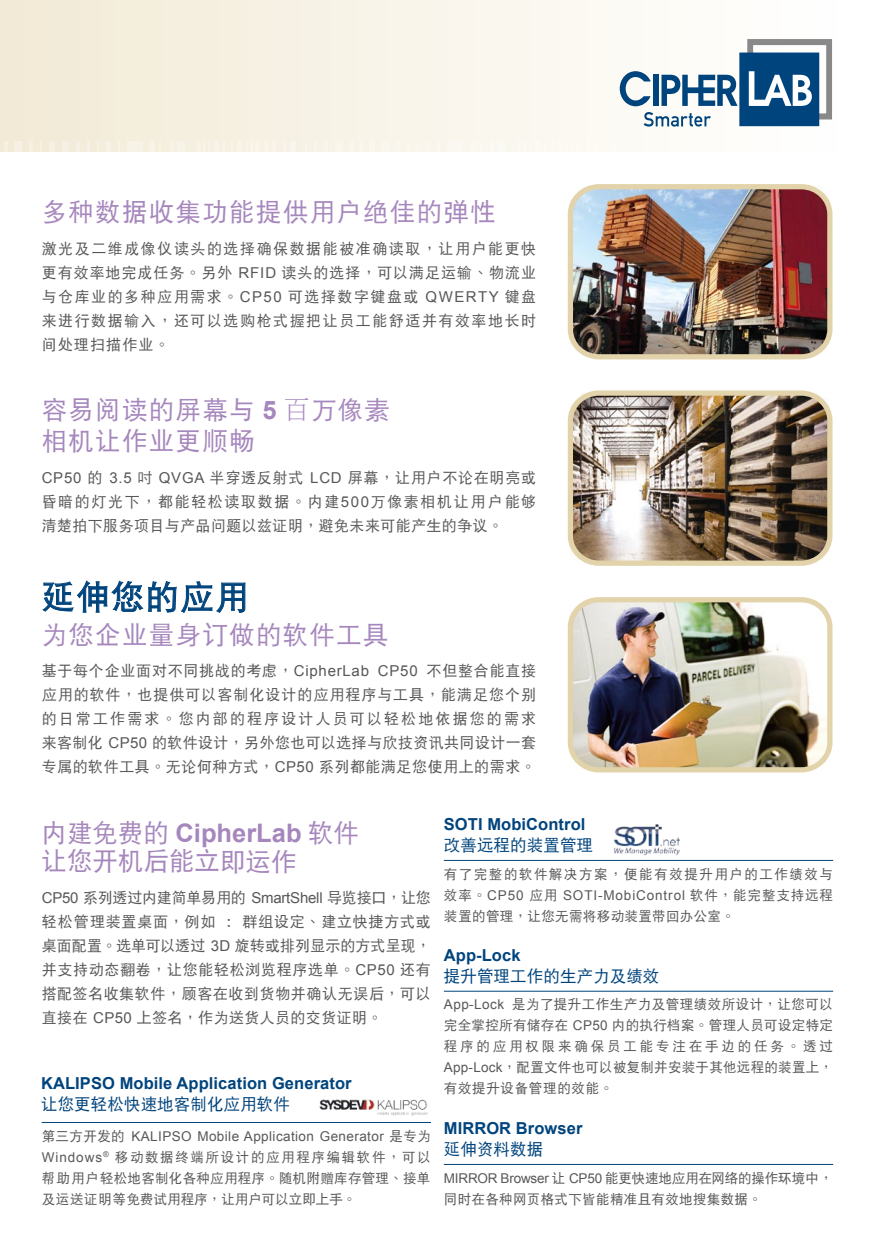
<style>
.page{position:relative;width:872px;height:1246px;background:#fff}
.page>*{position:absolute;margin:0;border:0;box-sizing:border-box;transform-origin:0 0}
.t1{font:33px "DF Hei GB5 Std W5";letter-spacing:.05em;color:#00447d}
.t2{font:25.5px/31.5px "DF Hei GB5 Std W5";letter-spacing:.05em;color:#a687bd}
.t3{font:25.5px/28.3px "DF Hei GB5 Std W5";color:#a687bd}
.t4{font:700 16.5px/21px "Arial";letter-spacing:.005em;color:#00447d}
.t5{font:16.5px/21px "DF Hei GB5 Std W5";letter-spacing:.005em;color:#00447d}
.t6{font:15px/24px "DF Hei GB5 Std W5";letter-spacing:.035em;color:#595757;text-align:justify}
.t7{font:13.5px/21px "DF Hei GB5 Std W5";letter-spacing:.025em;color:#595757;text-align:justify}
.s1{font-family:"Arial"}
.s2{font-family:"Arial";font-weight:700}
.s3{font-family:"Adobe Ming Std";font-weight:300}
.s4{font-family:"DF Hei GB5 Std W5";font-weight:400}
</style>
<div class="page">
<img style="left:574px;top:190px;width:252px;height:163px">
<img style="left:574px;top:396px;width:252px;height:164px">
<img style="left:574px;top:603px;width:252px;height:163px">
<div style="left:0;top:0;width:872px;height:152px;background:linear-gradient(to right,#f2ead6,#fff)"></div>
<div style="left:127px;top:141px;width:15px;height:11px;background:#f7f3e6"></div>
<svg style="left:170px;top:141px;width:3px;height:11px"></svg>
<svg style="left:223px;top:141px;width:2px;height:11px"></svg>
<div style="left:214px;top:141px;width:5px;height:11px;background:#f7f3e9"></div>
<div style="left:149px;top:141px;width:6px;height:11px;background:#f7f3e7"></div>
<div style="left:177px;top:141px;width:7px;height:11px;background:#f7f3e8"></div>
<svg style="left:197px;top:141px;width:13px;height:11px"></svg>
<hr style="left:272px;top:141px;width:4px;height:11px;background:#f9f5eb">
<svg style="left:284px;top:141px;width:2px;height:11px"></svg>
<svg style="left:231px;top:141px;width:2px;height:11px"></svg>
<div style="left:237px;top:141px;width:5px;height:11px;background:#f8f4e9"></div>
<div style="left:290px;top:141px;width:6px;height:11px;background:#f8f5ec"></div>
<svg style="left:265px;top:141px;width:3px;height:11px"></svg>
<svg style="left:246px;top:141px;width:13px;height:11px"></svg>
<div style="left:62px;top:141px;width:7px;height:11px;background:#f6f0e4"></div>
<hr style="left:29px;top:141px;width:4px;height:11px;background:#f6f0e2">
<svg style="left:40px;top:141px;width:2px;height:11px"></svg>
<div style="left:49px;top:141px;width:6px;height:11px;background:#f6f0e3"></div>
<div style="left:15px;top:141px;width:7px;height:11px;background:#f5f0e2"></div>
<svg style="left:4px;top:141px;width:3px;height:11px"></svg>
<svg style="left:118px;top:141px;width:2px;height:11px"></svg>
<div style="left:106px;top:141px;width:5px;height:11px;background:#f7f2e5"></div>
<svg style="left:76px;top:141px;width:3px;height:11px"></svg>
<svg style="left:87px;top:141px;width:2px;height:11px"></svg>
<div style="left:447px;top:141px;width:15px;height:11px;background:#fbf8f1"></div>
<hr style="left:490px;top:141px;width:4px;height:11px;background:#fbf9f3">
<svg style="left:543px;top:141px;width:2px;height:11px"></svg>
<div style="left:535px;top:141px;width:5px;height:11px;background:#fcfaf4"></div>
<div style="left:470px;top:141px;width:5px;height:11px;background:#fbf8f2"></div>
<div style="left:498px;top:141px;width:7px;height:11px;background:#fbf9f3"></div>
<hr style="left:517px;top:141px;width:4px;height:11px;background:#fbf9f3">
<svg style="left:523px;top:141px;width:7px;height:11px"></svg>
<svg style="left:551px;top:141px;width:2px;height:11px"></svg>
<div style="left:557px;top:141px;width:5px;height:11px;background:#fcfaf5"></div>
<div style="left:611px;top:141px;width:6px;height:11px;background:#fcfbf7"></div>
<svg style="left:586px;top:141px;width:10px;height:11px"></svg>
<svg style="left:566px;top:141px;width:13px;height:11px"></svg>
<div style="left:382px;top:141px;width:7px;height:11px;background:#faf7ef"></div>
<hr style="left:349px;top:141px;width:4px;height:11px;background:#f9f6ee">
<div style="left:369px;top:141px;width:6px;height:11px;background:#faf7ef"></div>
<div style="left:335px;top:141px;width:7px;height:11px;background:#f9f6ee"></div>
<hr style="left:324px;top:141px;width:4px;height:11px;background:#f9f5ed">
<svg style="left:305px;top:141px;width:2px;height:11px"></svg>
<svg style="left:314px;top:141px;width:3px;height:11px"></svg>
<svg style="left:438px;top:141px;width:2px;height:11px"></svg>
<div style="left:426px;top:141px;width:5px;height:11px;background:#fbf7f0"></div>
<hr style="left:396px;top:141px;width:4px;height:11px;background:#faf7f0">
<svg style="left:417px;top:141px;width:2px;height:11px"></svg>
<svg style="left:407px;top:141px;width:3px;height:11px"></svg>
<div style="left:568px;top:184px;width:264px;height:175px;border:5px solid #e2d3aa;border-radius:28px"></div>
<svg style="left:619px;top:38px;width:214px;height:89px"></svg>
<div style="left:568px;top:390px;width:264px;height:176px;border:5px solid #e2d3aa;border-radius:28px"></div>
<div style="left:568px;top:597px;width:264px;height:175px;border:5px solid #e2d3aa;border-radius:28px"></div>
<svg style="left:42px;top:580px;width:203px;height:33px"></svg>
<img style="left:319px;top:1099px;width:109px;height:17px">
<hr style="left:42px;top:1122px;width:389px;height:1px;background:#00447d">
<img style="left:613px;top:824px;width:67px;height:32px">
<hr style="left:444px;top:860px;width:389px;height:1px;background:#00447d">
<hr style="left:444px;top:991px;width:389px;height:1px;background:#00447d">
<hr style="left:444px;top:1164px;width:389px;height:1px;background:#00447d">
<p class="t2" style="left:42px;top:196px;width:455px">多種數據收集功能提供用戶絕佳的彈性</p>
<p class="t6" style="left:42px;top:236px;width:496px">激光及二維成像儀讀頭的選擇確保數據能被準確讀取，讓用戶能更快更有效率地完成任務。另外 <span class="s1">RFID</span> 讀頭的選擇，可以滿足運輸、物流業與倉庫業的多種應用需求。<span class="s1">CP50</span> 可選擇數字鍵盤或 <span class="s1">QWERTY</span> 鍵盤來進行數據輸入，還可以選購槍式握把讓員工能舒適並有效率地長時間處理掃描作業。</p>
<p class="t2" style="left:42px;top:393px;width:350px">容易閱讀的屏幕與 <span class="s2">5</span> <span class="s3">百</span>萬像素相機讓作業更順暢</p>
<p class="t6" style="left:42px;top:466px;width:496px"><span class="s1">CP50</span> 的 <span class="s1">3.5</span> 吋 <span class="s1">QVGA</span> 半穿透反射式 <span class="s1">LCD</span> 屏幕，讓用戶不論在明亮或昏暗的燈光下，都能輕鬆讀取數據。內建<span class="s1">500</span>萬像素相機讓用戶能夠清楚拍下服務項目與產品問題以茲證明，避免未來可能產生的爭議。</p>
<p class="t1" style="left:42px;top:579px;width:208px">延伸您的應用</p>
<p class="t2" style="left:42px;top:618px;width:348px">為您企業量身訂做的軟件工具</p>
<p class="t6" style="left:42px;top:659px;width:496px">基於每個企業面對不同挑戰的考慮，<span class="s1">CipherLab CP50</span> 不但整合能直接應用的軟件，也提供可以客製化設計的應用程序與工具，能滿足您個別的日常工作需求。您內部的程序設計人員可以輕鬆地依據您的需求來客製化 <span class="s1">CP50</span> 的軟件設計，另外您也可以選擇與欣技資訊共同設計一套專屬的軟件工具。無論何種方式，<span class="s1">CP50</span> 系列都能滿足您使用上的需求。</p>
<p class="t3" style="left:42px;top:818px;width:319px">內建免費的 <span class="s2">CipherLab</span> 軟件讓您開機後能立即運作</p>
<p class="t6" style="left:42px;top:886px;width:391px"><span class="s1">CP50</span> 系列透過內建簡單易用的 <span class="s1">SmartShell</span> 導覽接口，讓您輕鬆管理裝置桌面，例如 : 群組設定、建立快捷方式或桌面配置。選單可以透過 <span class="s1">3D</span> 旋轉或排列顯示的方式呈現，並支持動態翻捲，讓您能輕鬆瀏覽程序選單。<span class="s1">CP50</span> 還有搭配簽名收集軟件，顧客在收到貨物並確認無誤後，可以直接在 <span class="s1">CP50</span> 上簽名，作為送貨人員的交貨證明。</p>
<p class="t4" style="left:41px;top:1073px;width:312px">KALIPSO Mobile Application Generator<span class="s4">讓您更輕鬆快速地客製化應用軟件</span></p>
<p class="t7" style="left:42px;top:1125px;width:391px">第三方開發的 <span class="s1">KALIPSO Mobile Application Generator</span> 是專為<span class="s1">Windows</span><sup>®</sup> 移動數據終端所設計的應用程序編輯軟件，可以幫助用戶輕鬆地客製化各種應用程序。隨機附贈庫存管理、接單及運送證明等免費試用程序，讓用戶可以立即上手。</p>
<p class="t4" style="left:444px;top:814px;width:151px">SOTI MobiControl<span class="s4">改善遠程的裝置管理</span></p>
<p class="t7" style="left:444px;top:863px;width:391px">有了完整的軟件解決方案，便能有效提升用戶的工作績效與效率。<span class="s1">CP50</span> 應用 <span class="s1">SOTI-MobiControl</span> 軟件，能完整支持遠程裝置的管理，讓您無需將移動裝置帶回辦公室。</p>
<p class="t5" style="left:444px;top:944px;width:217px"><span class="s2">App-Lock<br></span>提升管理工作的生產力及績效</p>
<p class="t7" style="left:444px;top:994px;width:391px"><span class="s1">App-Lock</span> 是為了提升工作生產力及管理績效所設計，讓您可以完全掌控所有儲存在 <span class="s1">CP50</span> 內的執行檔案。管理人員可設定特定程序的應用權限來確保員工能專注在手邊的任務。透過<span class="s1">App-Lock</span>，配置文件也可以被複製並安裝於其他遠程的裝置上，有效提升設備管理的效能。</p>
<p class="t4" style="left:444px;top:1118px;width:140px">MIRROR Browser<span class="s4">延伸資料數據</span></p>
<p class="t7" style="left:444px;top:1167px;width:391px"><span class="s1">MIRROR Browser</span> 讓 <span class="s1">CP50</span> 能更快速地應用在網絡的操作環境中，同時在各種網頁格式下皆能精準且有效地蒐集數據。</p>
</div>
